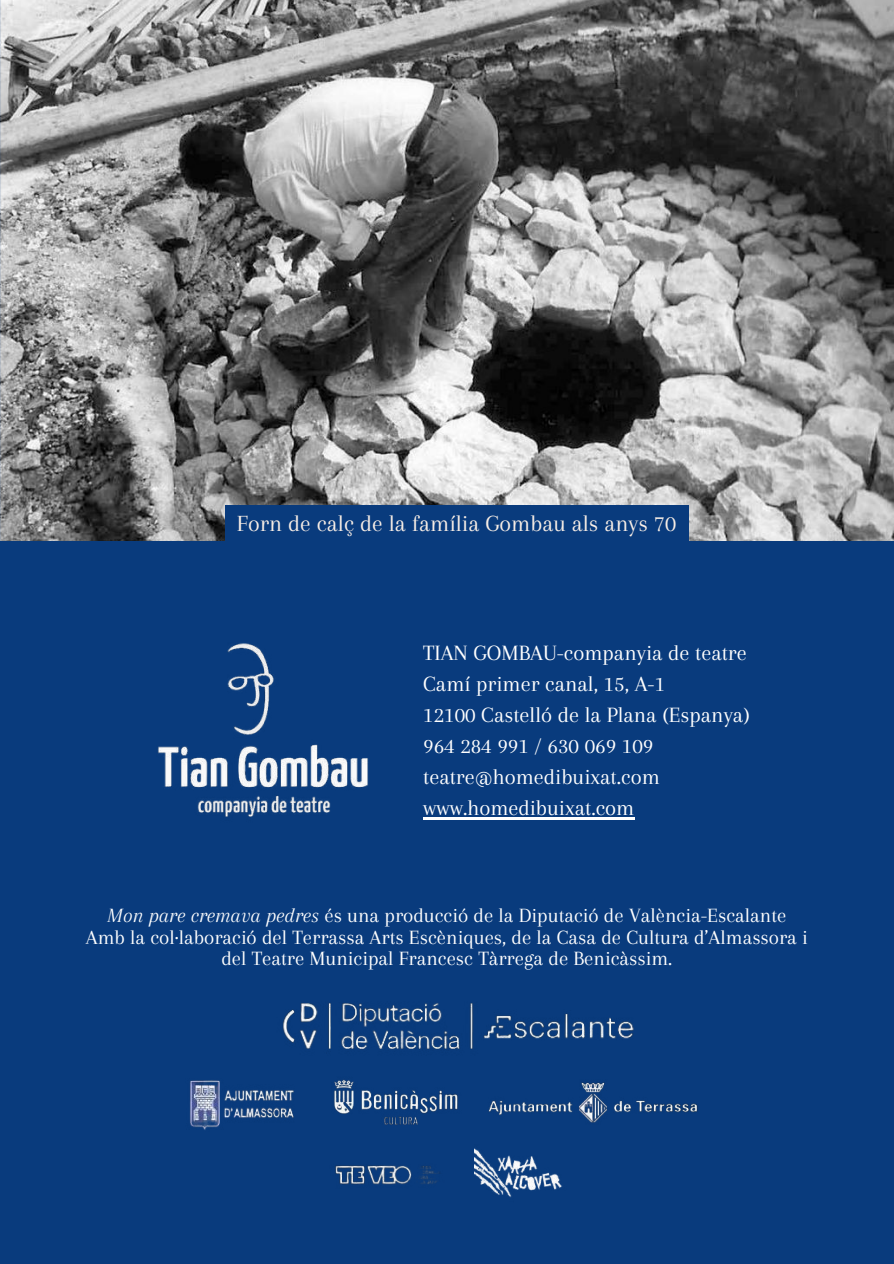
<style>
.page{position:relative;width:894px;height:1264px;background:#fff}
.page>*{position:absolute;margin:0;border:0;box-sizing:border-box;transform-origin:0 0}
.t1{font:24px "Arapey";color:#f8eee6}
.t2{font:22.65px/31px "Arapey";color:#fff}
.t3{font:21px/21.3px "Arapey";color:#fff;text-align:center}
.s1{font-style:italic}
</style>
<div class="page">
<div style="left:0;top:0;width:893px;height:1263px;background:#093b7d"></div>
<img style="left:0;top:0;width:893px;height:540px">
<div style="left:225px;top:505px;width:463px;height:37px;background:#093b7d"></div>
<img style="left:158px;top:643px;width:211px;height:174px">
<img style="left:283px;top:1003px;width:351px;height:47px">
<img style="left:190px;top:1080px;width:104px;height:50px">
<img style="left:335px;top:1148px;width:227px;height:50px">
<img style="left:334px;top:1079px;width:124px;height:46px">
<img style="left:488px;top:1082px;width:210px;height:41px">
<hr style="left:423px;top:817px;width:211px;height:2px;background:#fff">
<p class="t1" style="left:237px;top:510px;width:440px">Forn de calç de la família Gombau als anys 70</p>
<p class="t2" style="left:423px;top:637px;width:328px">TIAN GOMBAU-companyia de teatre<br>Camí primer canal, 15, A-1<br>12100 Castelló de la Plana (Espanya)<br>964 284 991 / 630 069 109 teatre@homedibuixat.com www.homedibuixat.com</p>
<p class="t3" style="left:86px;top:904px;width:723px"><span class="s1">Mon pare cremava pedres</span> és una producció de la Diputació de València-Escalante<br>Amb la col·laboració del Terrassa Arts Escèniques, de la Casa de Cultura d’Almassora i del Teatre Municipal Francesc Tàrrega de Benicàssim.</p>
</div>
